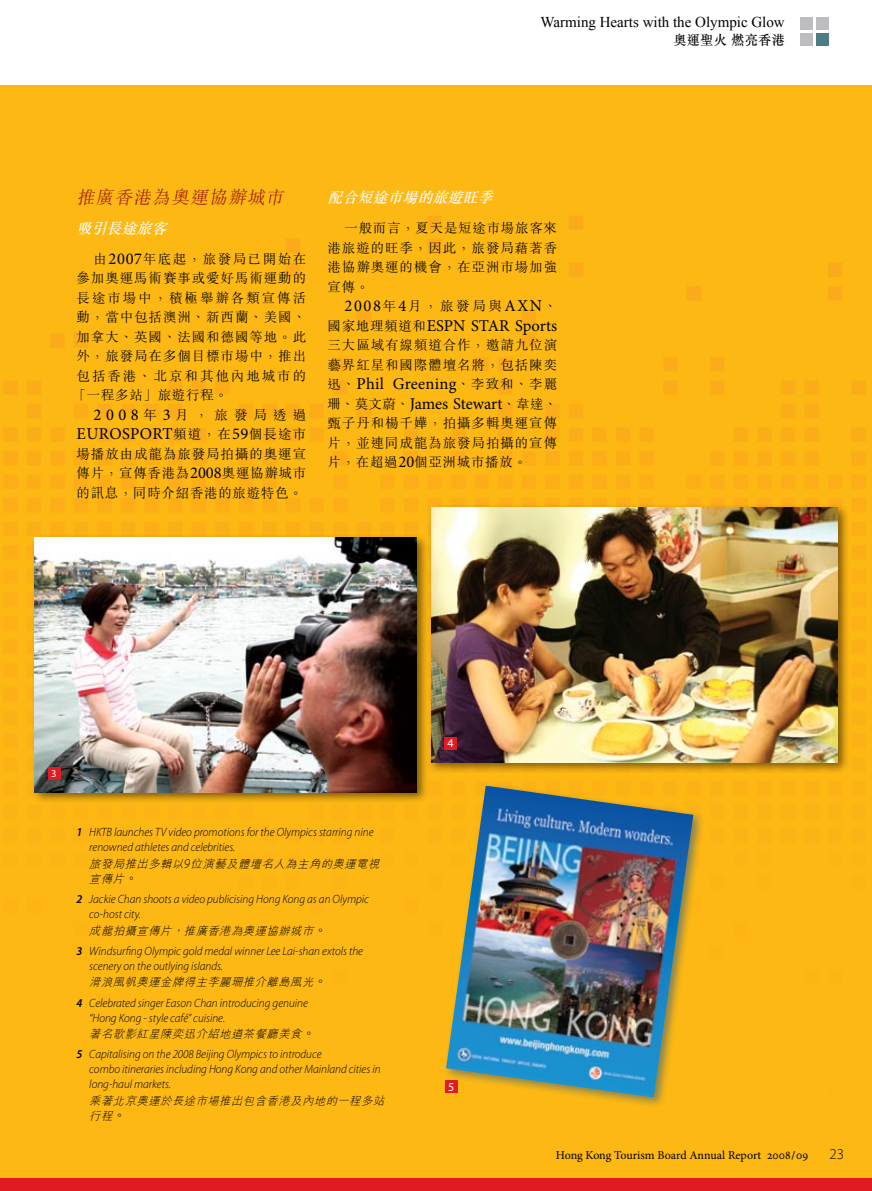
<style>
.page{position:relative;width:872px;height:1191px;background:#fff}
.page>*{position:absolute;margin:0;border:0;box-sizing:border-box;transform-origin:0 0}
.t1{font:italic 300 18px "M Sung HK";color:#9f2214}
.t2{font:16.5px/19.5px "Minion Pro";letter-spacing:.01em;color:#000;text-align:right}
.t3{font:15px "Times New Roman";color:#000}
.t4{font:italic 500 15px "M Sung HK";color:#fff}
.t5{font:300 15px "Myriad Pro";color:#000}
.t6{font:300 13.5px/19.5px "M Sung HK";letter-spacing:.065em;color:#000;text-align:justify}
.t7{font:500 13.5px "M Sung HK";letter-spacing:.05em;color:#000;scale:.95 1}
.t8{font:italic 300 12px/15px "Myriad Pro";color:#000;scale:.95 1}
.t9{font:12px "Minion Pro";letter-spacing:-.005em;color:#000}
.t10{font:12px "Myriad Pro";color:#fff}
.t11{font:italic 300 11.25px/15px "M Hei HK";color:#000}
.t12{font:10.5px "Myriad Pro";color:#fff}
.s1{font-family:"Minion Pro";font-weight:400;font-size:16.5px}
.s2{font-family:"M Sung HK";font-weight:300;font-size:13.5px}
.s3{font-weight:600}
.s4{font-family:"Myriad Pro";font-size:13.5px}
.s5{font-family:"M Sung HK";font-style:normal;font-size:13.5px}
.s6{font-family:"Minion MM SC 367 585 8"}
</style>
<div class="page">
<div style="left:800px;top:18px;width:12px;height:12px;background:#bcbdc0"></div>
<div style="left:816px;top:18px;width:13px;height:12px;background:#bcbdc0"></div>
<div style="left:800px;top:33px;width:12px;height:13px;background:#bcbdc0"></div>
<div style="left:816px;top:33px;width:13px;height:13px;background:#4b7d87"></div>
<div style="left:0;top:85px;width:872px;height:1093px;background:#fdb813"></div>
<div style="left:442px;top:781px;width:262px;height:327px;background:#0e4e96;opacity:.5"></div>
<img style="left:446px;top:785px;width:247px;height:312px">
<div style="left:427px;top:503px;width:423px;height:271px;background:#000;opacity:.5"></div>
<img style="left:431px;top:507px;width:407px;height:255px">
<div style="left:444px;top:736px;width:13px;height:13px;background:#e11b22"></div>
<div style="left:445px;top:1080px;width:13px;height:12px;background:#e11b22"></div>
<div style="left:31px;top:533px;width:398px;height:271px;background:#000;opacity:.5"></div>
<img style="left:35px;top:537px;width:381px;height:255px">
<div style="left:48px;top:766px;width:12px;height:13px;background:#e11b22"></div>
<div style="left:0;top:1178px;width:872px;height:13px;background:#e11b22"></div>
<p class="t3" style="left:540px;top:14px;width:246px">Warming Hearts with the Olympic Glow</p>
<p class="t7" style="left:673px;top:31px;width:118px">奧運聖火燃亮香港</p>
<h1 class="t1" style="left:77px;top:184px;width:213px">推廣香港為奧運協辦城市</h1>
<p class="t4" style="left:77px;top:217px;width:97px">吸引長途旅客</p>
<p class="t6" style="left:73px;top:248px;width:235px;text-indent:21px">由<span class="s1">2007</span>年底起，旅發局已開始在參加奧運馬術賽事或愛好馬術運動的長途市場中，積極舉辦各類宣傳活動，當中包括澳洲、新西蘭、美國、加拿大、英國、法國和德國等地。此外，旅發局在多個目標市場中，推出包括香港、北京和其他內地城市的「一程多站」旅遊行程。</p>
<p class="t6" style="left:94px;top:404px;width:214px"><span class="s1">2008</span>年<span class="s1">3</span>月，旅發局透過</p>
<h2 class="t2" style="left:77px;top:424px;width:231px">EUROSPORT<span class="s2">頻道，在</span>59<span class="s2">個長途市</span></h2>
<p class="t6" style="left:77px;top:443px;width:231px">場播放由成龍為旅發局拍攝的奧運宣傳片，宣傳香港為<span class="s1">2008</span>奧運協辦城市的訊息，同時介紹香港的旅遊特色。</p>
<p class="t4" style="left:327px;top:187px;width:172px">配合短途市場的旅遊旺季</p>
<p class="t6" style="left:327px;top:218px;width:231px;text-indent:17px">一般而言，夏天是短途市場旅客來港旅遊的旺季，因此，旅發局藉著香港協辦奧運的機會，在亞洲市場加強宣傳。</p>
<h2 class="t2" style="left:327px;top:296px;width:231px">2008<span class="s2">年</span>4<span class="s2">月，旅發局與</span>AXN<span class="s2">、國家地理頻道和</span>ESPN STAR Sports</h2>
<p class="t6" style="left:327px;top:335px;width:231px">三大區域有線頻道合作，邀請九位演藝界紅星和國際體壇名將，包括陳奕</p>
<h2 class="t2" style="left:327px;top:374px;width:231px;text-align:left"><span class="s2">迅、</span>Phil Greening<span class="s2">、李致和、李麗珊、莫文蔚、</span>James Stewart<span class="s2">、韋達、</span></h2>
<p class="t6" style="left:327px;top:413px;width:231px">甄子丹和楊千嬅，拍攝多輯奧運宣傳片，並連同成龍為旅發局拍攝的宣傳片，在超過<span class="s1">20</span>個亞洲城市播放。</p>
<p class="t12" style="left:51px;top:767px;width:7px">3</p>
<p class="t8" style="left:89px;top:825px;width:301px;text-indent:-13px"><span class="s3">1</span> HKTB launches TV video promotions for the Olympics starring nine renowned athletes and celebrities.</p>
<p class="t11" style="left:89px;top:855px;width:295px">旅發局推出多輯以<span class="s4">9</span> 位演藝及體壇名人為主角的奧運電視宣傳片<span class="s5">。</span></p>
<p class="t8" style="left:89px;top:892px;width:296px;text-indent:-13px"><span class="s3">2</span> Jackie Chan shoots a video publicising Hong Kong as an Olympic co-host city.</p>
<p class="t11" style="left:89px;top:922px;width:239px">成龍拍攝宣傳片，推廣香港為奧運協辦城市<span class="s5">。</span></p>
<p class="t8" style="left:89px;top:943px;width:290px;text-indent:-13px"><span class="s3">3</span> Windsurfing Olympic gold medal winner Lee Lai-shan extols the scenery on the outlying islands.</p>
<p class="t11" style="left:89px;top:974px;width:239px">滑浪風帆奧運金牌得主李麗珊推介離島風光<span class="s5">。</span></p>
<p class="t8" style="left:89px;top:995px;width:231px;text-indent:-13px"><span class="s3">4</span> Celebrated singer Eason Chan introducing genuine “Hong Kong - style café” cuisine.</p>
<p class="t11" style="left:89px;top:1026px;width:228px">著名歌影紅星陳奕迅介紹地道茶餐廳美食<span class="s5">。</span></p>
<p class="t8" style="left:89px;top:1047px;width:308px;text-indent:-13px"><span class="s3">5</span> Capitalising on the 2008 Beijing Olympics to introduce<br>combo itineraries including Hong Kong and other Mainland cities in long-haul markets.</p>
<p class="t11" style="left:89px;top:1092px;width:300px">乘著北京奧運於長途市場推出包含香港及內地的一程多站行程<span class="s5">。</span></p>
<p class="t10" style="left:447px;top:736px;width:8px">4</p>
<p class="t10" style="left:448px;top:1080px;width:8px">5</p>
<p class="t9" style="left:556px;top:1147px;width:254px">Hong Kong Tourism Board Annual Report <span class="s6">2008/09</span></p>
<p class="t5" style="left:829px;top:1145px;width:16px">23</p>
</div>
